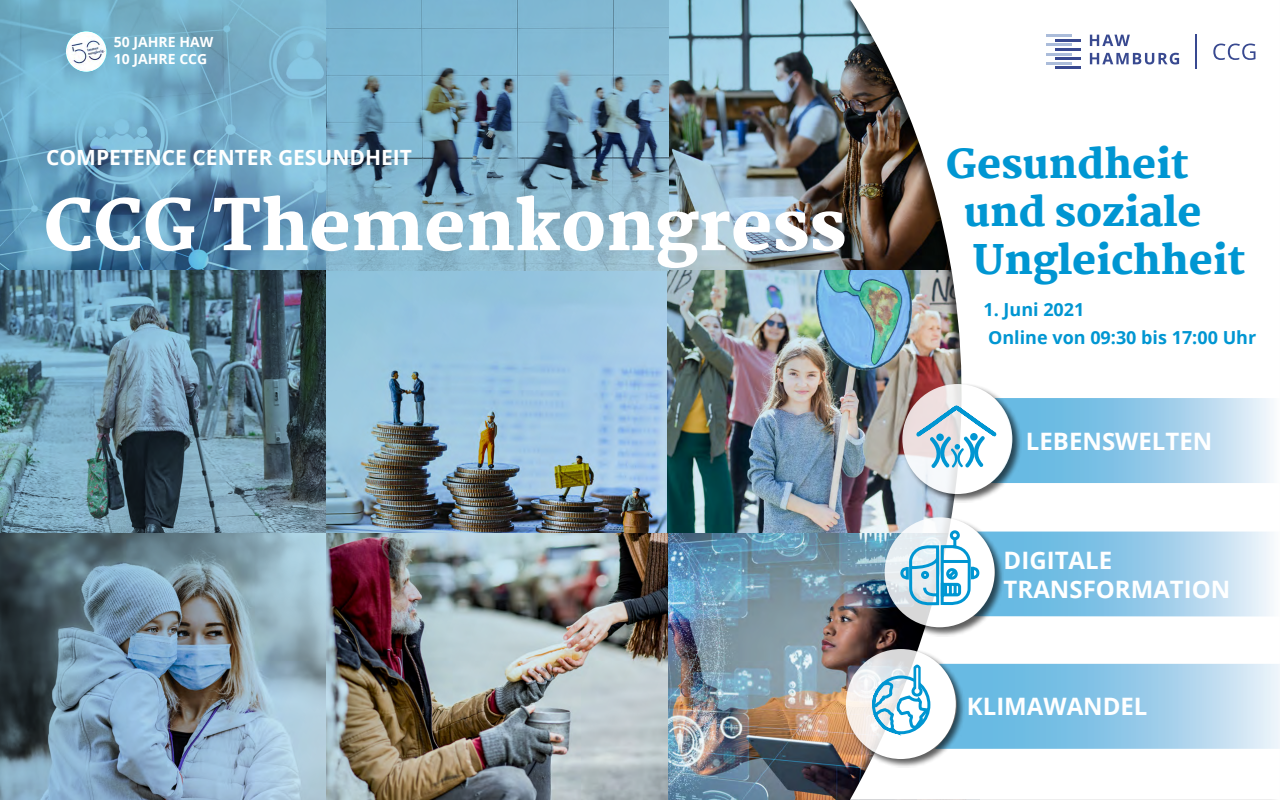
<style>
.page{position:relative;width:1280px;height:800px;background:#fff}
.page>*{position:absolute;margin:0;border:0;box-sizing:border-box;transform-origin:0 0}
.t1{font:800 69px "Martel";color:#fff}
.t2{font:800 40px/48px "Martel";color:#0096d2}
.t3{font:700 24px/28.8px "Open Sans";color:#fff}
.t4{font:700 21px "Open Sans";color:#fff}
.t5{font:700 18px/27.6px "Open Sans";color:#0096d2}
.t6{font:700 14px/16.8px "Open Sans";color:#fff}
</style>
<div class="page">
<img style="left:0;top:0;width:840px;height:800px">
<div style="left:840px;top:0;width:440px;height:800px;background:#000;opacity:.59"></div>
<svg style="left:850px;top:0;width:430px;height:800px"></svg>
<svg style="left:1005px;top:532px;width:275px;height:85px;background:#9cceea"></svg>
<img style="left:66px;top:31px;width:40px;height:41px;border-radius:20px">
<hr style="left:1046px;top:35px;width:26px;height:2px;background:#abbcda">
<hr style="left:1046px;top:44px;width:26px;height:2px;background:#abbcda">
<hr style="left:1046px;top:53px;width:26px;height:2px;background:#abbcda">
<hr style="left:1046px;top:62px;width:26px;height:2px;background:#abbcda">
<hr style="left:1056px;top:67px;width:25px;height:2px;background:#384990">
<svg style="left:1049px;top:21px;width:130px;height:43px"></svg>
<hr style="left:1196px;top:35px;width:1px;height:34px;background:#384990">
<svg style="left:1201px;top:32px;width:54px;height:28px"></svg>
<div style="left:901px;top:382px;width:121px;height:122px;background:#000;opacity:.75"></div>
<svg style="left:981px;top:398px;width:299px;height:85px;background:#a0cfe9"></svg>
<div style="left:883px;top:516px;width:122px;height:121px;background:#000;opacity:.75"></div>
<svg style="left:885px;top:517px;width:110px;height:110px"></svg>
<img style="left:899px;top:0;width:82px;height:607px">
<div style="left:844px;top:647px;width:122px;height:122px;background:#000;opacity:.75"></div>
<svg style="left:846px;top:649px;width:110px;height:110px"></svg>
<svg style="left:870px;top:663px;width:410px;height:86px;background:#a0d0e9"></svg>
<p class="t6" style="left:114px;top:34px;width:101px">50 JAHRE HAW<br>10 JAHRE CCG</p>
<p class="t4" style="left:46px;top:142px;width:367px">COMPETENCE CENTER GESUNDHEIT</p>
<h1 class="t1" style="left:44px;top:186px;width:804px">CCG Themenkongress</h1>
<h2 class="t2" style="left:964px;top:141px;width:283px;text-indent:-18px">Gesundheit und soziale<br>Ungleichheit</h2>
<p class="t5" style="left:983px;top:295px;width:274px">1. Juni 2021<br>Online von 09:30 bis 17:00 Uhr</p>
<p class="t3" style="left:1026px;top:426px;width:188px">LEBENSWELTEN</p>
<p class="t3" style="left:1004px;top:545px;width:228px">DIGITALE<br>TRANSFORMATION</p>
<p class="t3" style="left:967px;top:691px;width:182px">KLIMAWANDEL</p>
</div>
